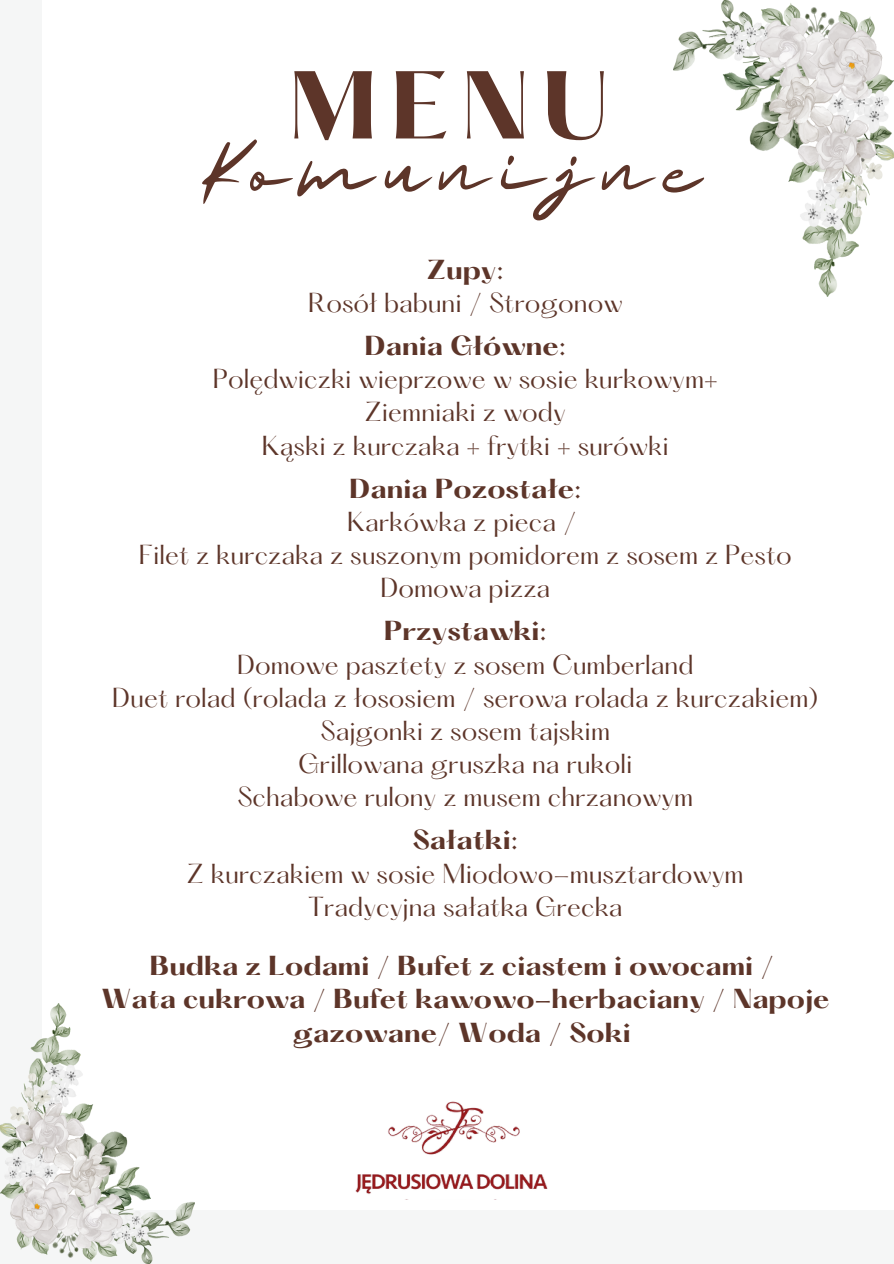
<style>
.page{position:relative;width:894px;height:1264px;background:#fff}
.page>*{position:absolute;margin:0;border:0;box-sizing:border-box;transform-origin:0 0}
.t1{font:700 84px "Hatton";color:#5d3529}
.t2{font:78px "Majesty Yandi Designs";letter-spacing:.145em;color:#5d3529}
.t3{font:24px/33.2px "Hatton";color:#5d3529;text-align:center}
.t4{font:700 24px/33.2px "Hatton";color:#5d3529;text-align:center}
</style>
<div class="page">
<div style="left:0;top:0;width:893px;height:1263px;background:#f5f6f6"></div>
<div style="left:42px;top:0;width:851px;height:1209px;background:#fff"></div>
<img style="left:355px;top:1101px;width:193px;height:93px">
<img style="left:673px;top:0;width:220px;height:296px">
<img style="left:0;top:1003px;width:195px;height:260px">
<h1 class="t1" style="left:288px;top:66px;width:322px">MENU</h1>
<h2 class="t2" style="left:200px;top:135px;width:503px">Komunijne</h2>
<p class="t4" style="left:427px;top:255px;width:78px">Zupy:</p>
<p class="t3" style="left:308px;top:288px;width:316px">Rosół babuni / Strogonow</p>
<p class="t4" style="left:364px;top:332px;width:203px">Dania Główne:</p>
<p class="t3" style="left:213px;top:365px;width:506px">Polędwiczki wieprzowe w sosie kurkowym+<br>Ziemniaki z wody<br>Kąski z kurczaka + frytki + surówki</p>
<p class="t4" style="left:349px;top:474px;width:234px">Dania Pozostałe:</p>
<p class="t3" style="left:139px;top:507px;width:654px">Karkówka z pieca /<br>Filet z kurczaka z suszonym pomidorem z sosem z Pesto<br>Domowa pizza</p>
<p class="t4" style="left:384px;top:617px;width:164px">Przystawki:</p>
<p class="t3" style="left:112px;top:650px;width:707px">Domowe pasztety z sosem Cumberland<br>Duet rolad (rolada z łososiem / serowa rolada z kurczakiem)<br>Sajgonki z sosem tajskim<br>Grillowana gruszka na rukoli<br>Schabowe rulony z musem chrzanowym</p>
<p class="t4" style="left:412px;top:826px;width:107px">Sałatki:</p>
<p class="t3" style="left:187px;top:859px;width:558px">Z kurczakiem w sosie Miodowo-musztardowym<br>Tradycyjna sałatka Grecka</p>
<p class="t4" style="left:101px;top:951px;width:730px">Budka z Lodami / Bufet z ciastem i owocami /<br>Wata cukrowa / Bufet kawowo-herbaciany / Napoje gazowane/ Woda / Soki</p>
</div>
